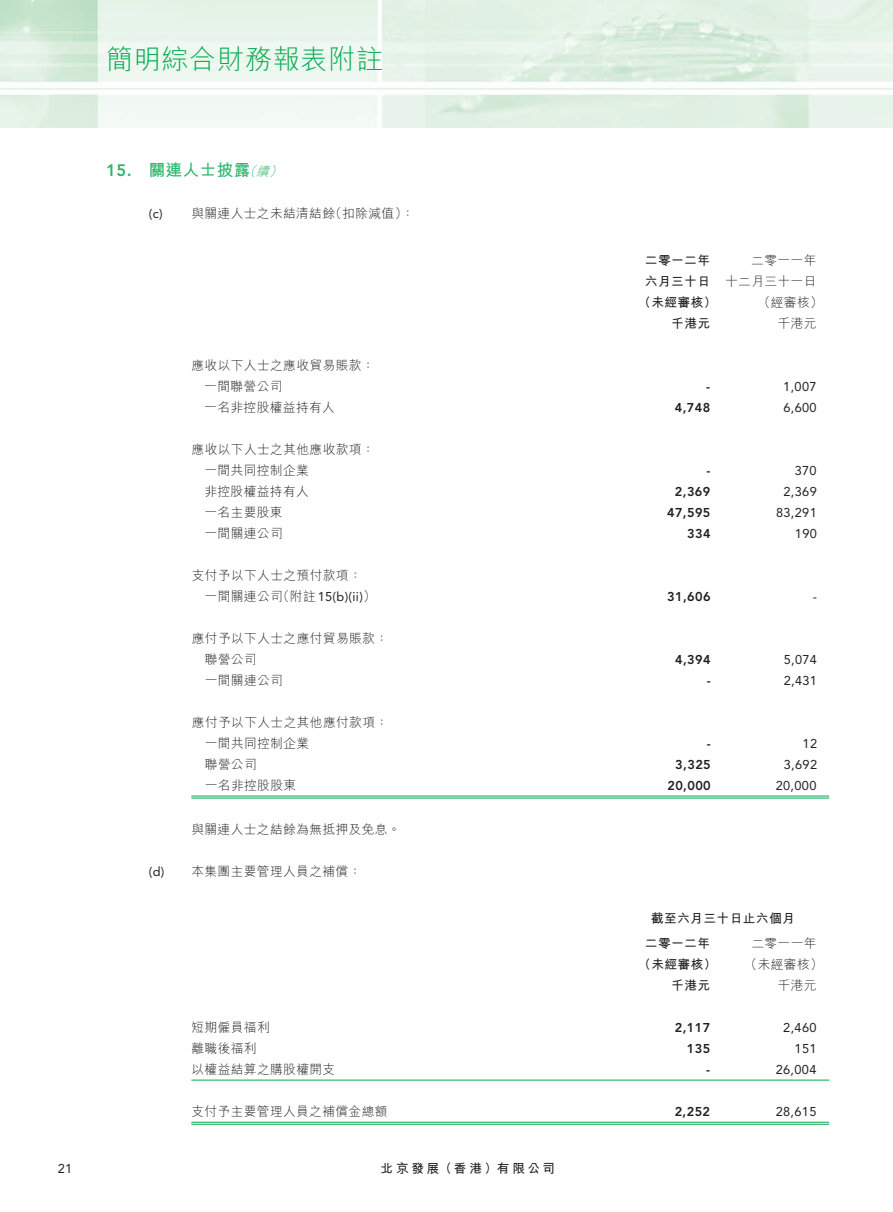
<style>
.page{position:relative;width:893px;height:1212px;background:#fff}
.page>*{position:absolute;margin:0;border:0;box-sizing:border-box;transform-origin:0 0}
.t1{font:300 27px "M Hei HK";letter-spacing:.03em;color:#00a94e}
.t2{font:700 16.5px "M Hei HK";letter-spacing:.03em;color:#2db569}
.t3{font:800 16.5px "Avenir";color:#2db569}
.t4{font:300 12.75px "M Hei HK";letter-spacing:.03em;color:#231f20}
.t5{font:12.75px "Avenir";letter-spacing:.03em;color:#231f20}
.t6{font:800 12.75px "Avenir";letter-spacing:.03em;color:#231f20}
.t7{font:700 12.75px/21px "M Hei HK";letter-spacing:.03em;color:#231f20}
.t8{font:700 12.75px "M Hei HK";letter-spacing:.215em;color:#231f20}
.t9{font:italic 300 12.75px "M Hei HK";color:#2db569}
.s1{font-family:"M Hei HK";font-weight:300}
</style>
<div class="page">
<img style="left:0;top:0;width:893px;height:128px">
<hr style="left:191px;top:795px;width:638px;height:1px;background:#00a94e">
<hr style="left:191px;top:797px;width:638px;height:1px;background:#00a94e">
<svg style="left:617px;top:1079px;width:106px;height:43px"></svg>
<hr style="left:191px;top:1080px;width:638px;height:1px;background:#00a94e">
<hr style="left:191px;top:1122px;width:638px;height:1px;background:#00a94e">
<hr style="left:191px;top:1124px;width:638px;height:1px;background:#00a94e">
<h1 class="t1" style="left:106px;top:40px;width:278px">簡明綜合財務報表附註</h1>
<p class="t3" style="left:106px;top:161px;width:27px">15.</p>
<p class="t2" style="left:149px;top:158px;width:103px">關連人士披露</p>
<p class="t9" style="left:256px;top:163px;width:19px">續</p>
<p class="t9" style="left:243px;top:163px;width:19px">（</p>
<p class="t9" style="left:269px;top:163px;width:19px">(</p>
<p class="t5" style="left:149px;top:206px;width:15px">)c(</p>
<p class="t4" style="left:329px;top:205px;width:87px">（扣除減值：(</p>
<p class="t4" style="left:191px;top:205px;width:145px">與關連人士之未結清結餘</p>
<p class="t5" style="left:149px;top:864px;width:17px">d( )</p>
<p class="t4" style="left:191px;top:356px;width:185px">應收以下人士之應收貿易賬款：</p>
<p class="t4" style="left:204px;top:377px;width:80px">一間聯營公司</p>
<p class="t4" style="left:204px;top:398px;width:132px">一名非控股權益持有人</p>
<p class="t4" style="left:192px;top:440px;width:185px">應收以下人士之其他應收款項：</p>
<p class="t4" style="left:204px;top:461px;width:106px">一間共同控制企業</p>
<p class="t4" style="left:204px;top:482px;width:106px">非控股權益持有人</p>
<p class="t4" style="left:204px;top:503px;width:80px">一名主要股東</p>
<p class="t4" style="left:204px;top:524px;width:80px">一間關連公司</p>
<p class="t4" style="left:192px;top:566px;width:172px">支付予以下人士之預付款項：</p>
<p class="t5" style="left:277px;top:589px;width:101px"><span class="s1">（附註</span> 1 5 b( ) ( <span class="s1">(</span>(i i</p>
<p class="t4" style="left:205px;top:587px;width:80px">一間關連公司</p>
<p class="t4" style="left:192px;top:629px;width:198px">應付予以下人士之應付貿易賬款：</p>
<p class="t4" style="left:205px;top:650px;width:54px">聯營公司</p>
<p class="t4" style="left:205px;top:671px;width:80px">一間關連公司</p>
<p class="t4" style="left:192px;top:713px;width:198px">應付予以下人士之其他應付款項：</p>
<p class="t4" style="left:205px;top:734px;width:106px">一間共同控制企業</p>
<p class="t4" style="left:205px;top:755px;width:54px">聯營公司</p>
<p class="t4" style="left:205px;top:776px;width:93px">一名非控股股東</p>
<p class="t4" style="left:191px;top:821px;width:211px">與關連人士之結餘為無抵押及免息。</p>
<p class="t4" style="left:191px;top:863px;width:172px">本集團主要管理人員之補償：</p>
<p class="t5" style="left:58px;top:1161px;width:16px">21</p>
<p class="t4" style="left:191px;top:1018px;width:80px">短期僱員福利</p>
<p class="t4" style="left:191px;top:1039px;width:67px">離職後福利</p>
<p class="t4" style="left:191px;top:1060px;width:145px">以權益結算之購股權開支</p>
<p class="t4" style="left:191px;top:1102px;width:198px">支付予主要管理人員之補償金總額</p>
<p class="t8" style="left:380px;top:1159px;width:176px">北京發展（香港）有限公司</p>
<p class="t7" style="left:645px;top:248px;width:67px">二零一二年六月三十日</p>
<p class="t4" style="left:751px;top:251px;width:67px">二零一一年</p>
<p class="t4" style="left:725px;top:272px;width:93px">十二月三十一日</p>
<p class="t4" style="left:758px;top:293px;width:67px">（經審核(</p>
<p class="t7" style="left:638px;top:290px;width:80px">（未經審核）</p>
<p class="t7" style="left:671px;top:311px;width:41px">千港元</p>
<p class="t4" style="left:778px;top:314px;width:40px">千港元</p>
<p class="t6" style="left:706px;top:379px;width:6px">-</p>
<p class="t5" style="left:783px;top:379px;width:35px">1,007</p>
<p class="t6" style="left:675px;top:400px;width:37px">4,748</p>
<p class="t5" style="left:783px;top:400px;width:35px">6,600</p>
<p class="t6" style="left:706px;top:463px;width:6px">-</p>
<p class="t5" style="left:795px;top:463px;width:23px">370</p>
<p class="t6" style="left:675px;top:484px;width:37px">2,369</p>
<p class="t5" style="left:783px;top:484px;width:35px">2,369</p>
<p class="t6" style="left:667px;top:505px;width:45px">47,595</p>
<p class="t5" style="left:776px;top:505px;width:42px">83,291</p>
<p class="t6" style="left:687px;top:526px;width:25px">334</p>
<p class="t5" style="left:795px;top:526px;width:23px">190</p>
<p class="t6" style="left:667px;top:589px;width:45px">31,606</p>
<p class="t5" style="left:813px;top:589px;width:6px">-</p>
<p class="t6" style="left:675px;top:652px;width:37px">4,394</p>
<p class="t5" style="left:784px;top:652px;width:35px">5,074</p>
<p class="t6" style="left:707px;top:673px;width:6px">-</p>
<p class="t5" style="left:784px;top:673px;width:35px">2,431</p>
<p class="t6" style="left:707px;top:736px;width:6px">-</p>
<p class="t5" style="left:802px;top:736px;width:16px">12</p>
<p class="t6" style="left:675px;top:757px;width:37px">3,325</p>
<p class="t5" style="left:784px;top:757px;width:35px">3,692</p>
<p class="t6" style="left:667px;top:778px;width:45px">20,000</p>
<p class="t5" style="left:776px;top:778px;width:42px">20,000</p>
<p class="t7" style="left:651px;top:906px;width:146px">截至六月三十日止六個月</p>
<p class="t4" style="left:751px;top:934px;width:67px">二零一一年</p>
<p class="t7" style="left:645px;top:932px;width:67px">二零一二年</p>
<p class="t7" style="left:638px;top:953px;width:80px">（未經審核）</p>
<p class="t4" style="left:745px;top:955px;width:80px">（未經審核(</p>
<p class="t7" style="left:671px;top:974px;width:41px">千港元</p>
<p class="t4" style="left:778px;top:976px;width:40px">千港元</p>
<p class="t6" style="left:675px;top:1019px;width:37px">2,117</p>
<p class="t5" style="left:783px;top:1020px;width:35px">2,460</p>
<p class="t6" style="left:687px;top:1040px;width:25px">135</p>
<p class="t5" style="left:795px;top:1041px;width:23px">151</p>
<p class="t6" style="left:706px;top:1061px;width:6px">-</p>
<p class="t5" style="left:776px;top:1062px;width:42px">26,004</p>
<p class="t6" style="left:675px;top:1103px;width:37px">2,252</p>
<p class="t5" style="left:776px;top:1104px;width:42px">28,615</p>
</div>
